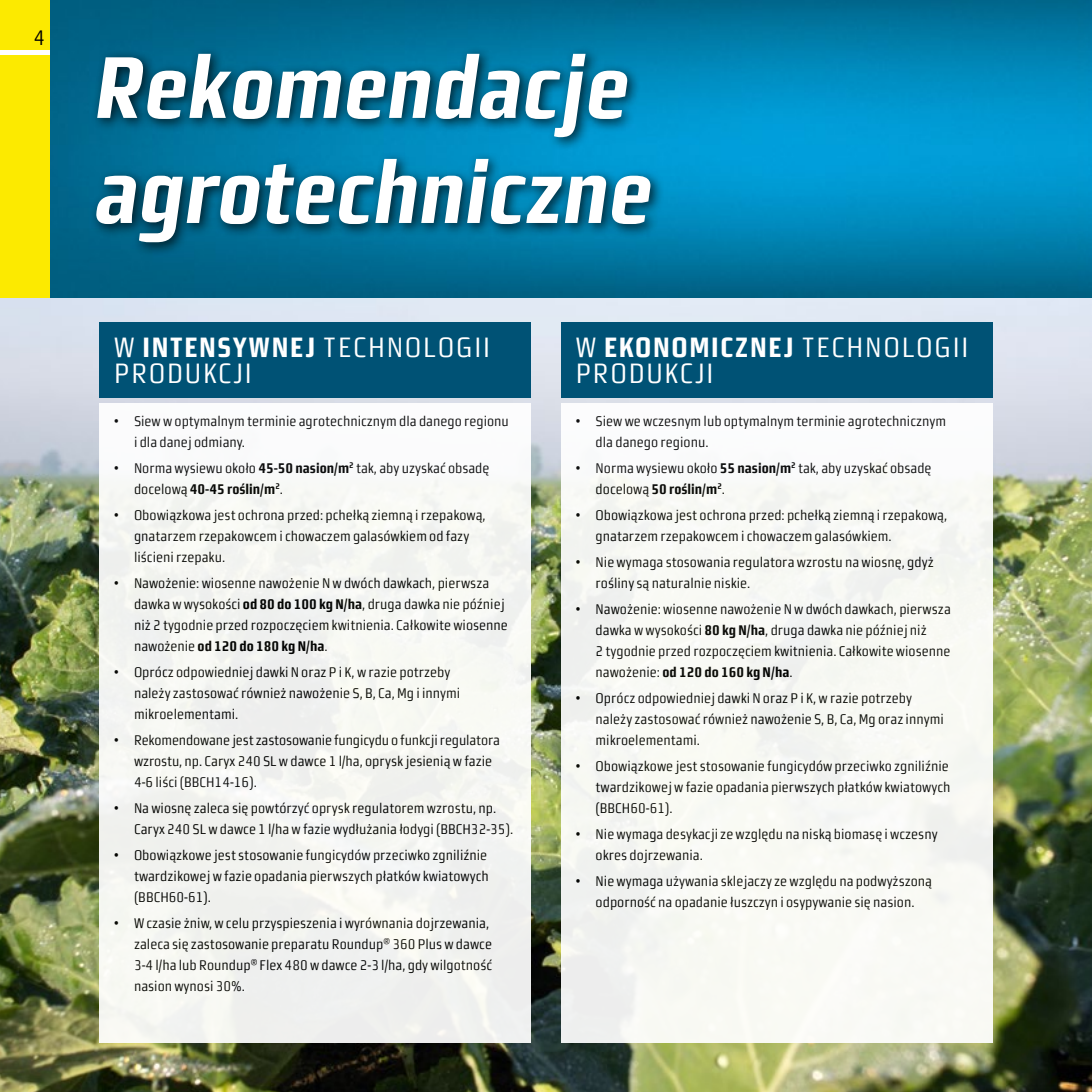
<style>
.page{position:relative;width:1092px;height:1092px;background:#fff}
.page>*{position:absolute;margin:0;border:0;box-sizing:border-box;transform-origin:0 0}
.t1{font:italic 700 87.5px/105px "Morgan Sans Cond";color:#fff}
.t2{font:28px/26.2px "Morgan Sans Cond";letter-spacing:.06em;color:#fff}
.t3{font:21px "Morgan Sans Cond";color:#000}
.t4{font:14px/21px "Morgan Sans Cond";color:#000}
.s1{font-weight:700}
</style>
<div class="page">
<img style="left:0;top:298px;width:1091px;height:793px">
<img style="left:50px;top:0;width:1041px;height:298px">
<div style="left:0;top:0;width:50px;height:298px;background:#fcea00"></div>
<div style="left:0;top:50px;width:50px;height:5px;background:#fff"></div>
<div style="left:99px;top:403px;width:432px;height:639px;background:#f4f5f2"></div>
<div style="left:561px;top:403px;width:431px;height:639px;background:#f9f9f4"></div>
<div style="left:99px;top:322px;width:432px;height:76px;background:#005275"></div>
<div style="left:561px;top:322px;width:431px;height:76px;background:#005275"></div>
<div style="left:89px;top:47px;width:575px;height:210px;background:#000;opacity:.75"></div>
<h3 class="t3" style="left:34px;top:25px;width:12px">4</h3>
<h1 class="t1" style="left:94px;top:37px;width:558px">Rekomendacje agrotechniczne</h1>
<h2 class="t2" style="left:114px;top:334px;width:377px">W <span class="s1">INTENSYWNEJ</span> TECHNOLOGII<br>PRODUKCJI</h2>
<h2 class="t2" style="left:575px;top:334px;width:394px">W <span class="s1">EKONOMICZNEJ</span> TECHNOLOGII<br>PRODUKCJI</h2>
<p class="t4" style="left:134px;top:411px;width:376px;text-indent:-20px">• Siew w optymalnym terminie agrotechnicznym dla danego regionu i dla danej odmiany.</p>
<p class="t4" style="left:134px;top:458px;width:357px;text-indent:-20px">• Norma wysiewu około <span class="s1">45-50 nasion/m</span><sup>2</sup> tak, aby uzyskać obsadę docelową <span class="s1">40-45 roślin/m</span><sup>2</sup>.</p>
<p class="t4" style="left:134px;top:505px;width:353px;text-indent:-20px">• Obowiązkowa jest ochrona przed: pchełką ziemną i rzepakową, gnatarzem rzepakowcem i chowaczem galasówkiem od fazy liścieni rzepaku.</p>
<p class="t4" style="left:134px;top:573px;width:375px;text-indent:-20px">• Nawożenie: wiosenne nawożenie N w dwóch dawkach, pierwsza dawka w wysokości <span class="s1">od 80 do 100 kg N/ha</span>, druga dawka nie później niż 2 tygodnie przed rozpoczęciem kwitnienia. Całkowite wiosenne nawożenie <span class="s1">od 120 do 180 kg N/ha</span>.</p>
<p class="t4" style="left:134px;top:662px;width:328px;text-indent:-20px">• Oprócz odpowiedniej dawki N oraz P i K, w razie potrzeby należy zastosować również nawożenie S, B, Ca, Mg i innymi mikroelementami.</p>
<p class="t4" style="left:134px;top:729px;width:367px;text-indent:-20px">• Rekomendowane jest zastosowanie fungicydu o funkcji regulatora wzrostu, np. Caryx 240 SL w dawce 1 l/ha, oprysk jesienią w fazie<br>4-6 liści (BBCH14-16).</p>
<p class="t4" style="left:134px;top:797px;width:380px;text-indent:-20px">• Na wiosnę zaleca się powtórzyć oprysk regulatorem wzrostu, np.<br>Caryx 240 SL w dawce 1 l/ha w fazie wydłużania łodygi (BBCH32-35).</p>
<p class="t4" style="left:134px;top:844px;width:356px;text-align:justify;text-indent:-20px">• Obowiązkowe jest stosowanie fungicydów przeciwko zgniliźnie twardzikowej w fazie opadania pierwszych płatków kwiatowych (BBCH60-61).</p>
<p class="t4" style="left:134px;top:912px;width:359px;text-indent:-20px">• W czasie żniw, w celu przyspieszenia i wyrównania dojrzewania, zaleca się zastosowanie preparatu Roundup<sup>®</sup> 360 Plus w dawce 3-4 l/ha lub Roundup<sup>®</sup> Flex 480 w dawce 2-3 l/ha, gdy wilgotność nasion wynosi 30%.</p>
<p class="t4" style="left:595px;top:411px;width:352px;text-indent:-20px">• Siew we wczesnym lub optymalnym terminie agrotechnicznym dla danego regionu.</p>
<p class="t4" style="left:595px;top:458px;width:337px;text-indent:-20px">• Norma wysiewu około <span class="s1">55 nasion/m</span><sup>2</sup> tak, aby uzyskać obsadę docelową <span class="s1">50 roślin/m</span><sup>2</sup>.</p>
<p class="t4" style="left:595px;top:505px;width:353px;text-indent:-20px">• Obowiązkowa jest ochrona przed: pchełką ziemną i rzepakową, gnatarzem rzepakowcem i chowaczem galasówkiem.</p>
<p class="t4" style="left:595px;top:552px;width:339px;text-indent:-20px">• Nie wymaga stosowania regulatora wzrostu na wiosnę, gdyż rośliny są naturalnie niskie.</p>
<p class="t4" style="left:595px;top:599px;width:357px;text-indent:-20px">• Nawożenie: wiosenne nawożenie N w dwóch dawkach, pierwsza dawka w wysokości <span class="s1">80 kg N/ha</span>, druga dawka nie później niż<br>2 tygodnie przed rozpoczęciem kwitnienia. Całkowite wiosenne nawożenie: <span class="s1">od 120 do 160 kg N/ha</span>.</p>
<p class="t4" style="left:595px;top:687px;width:349px;text-indent:-20px">• Oprócz odpowiedniej dawki N oraz P i K, w razie potrzeby należy zastosować również nawożenie S, B, Ca, Mg oraz innymi mikroelementami.</p>
<p class="t4" style="left:595px;top:755px;width:356px;text-align:justify;text-indent:-20px">• Obowiązkowe jest stosowanie fungicydów przeciwko zgniliźnie twardzikowej w fazie opadania pierwszych płatków kwiatowych (BBCH60-61).</p>
<p class="t4" style="left:595px;top:823px;width:343px;text-indent:-20px">• Nie wymaga desykacji ze względu na niską biomasę i wczesny okres dojrzewania.</p>
<p class="t4" style="left:575px;top:870px;width:358px;text-align:center">• Nie wymaga używania sklejaczy ze względu na podwyższoną odporność na opadanie łuszczyn i osypywanie się nasion.</p>
</div>
